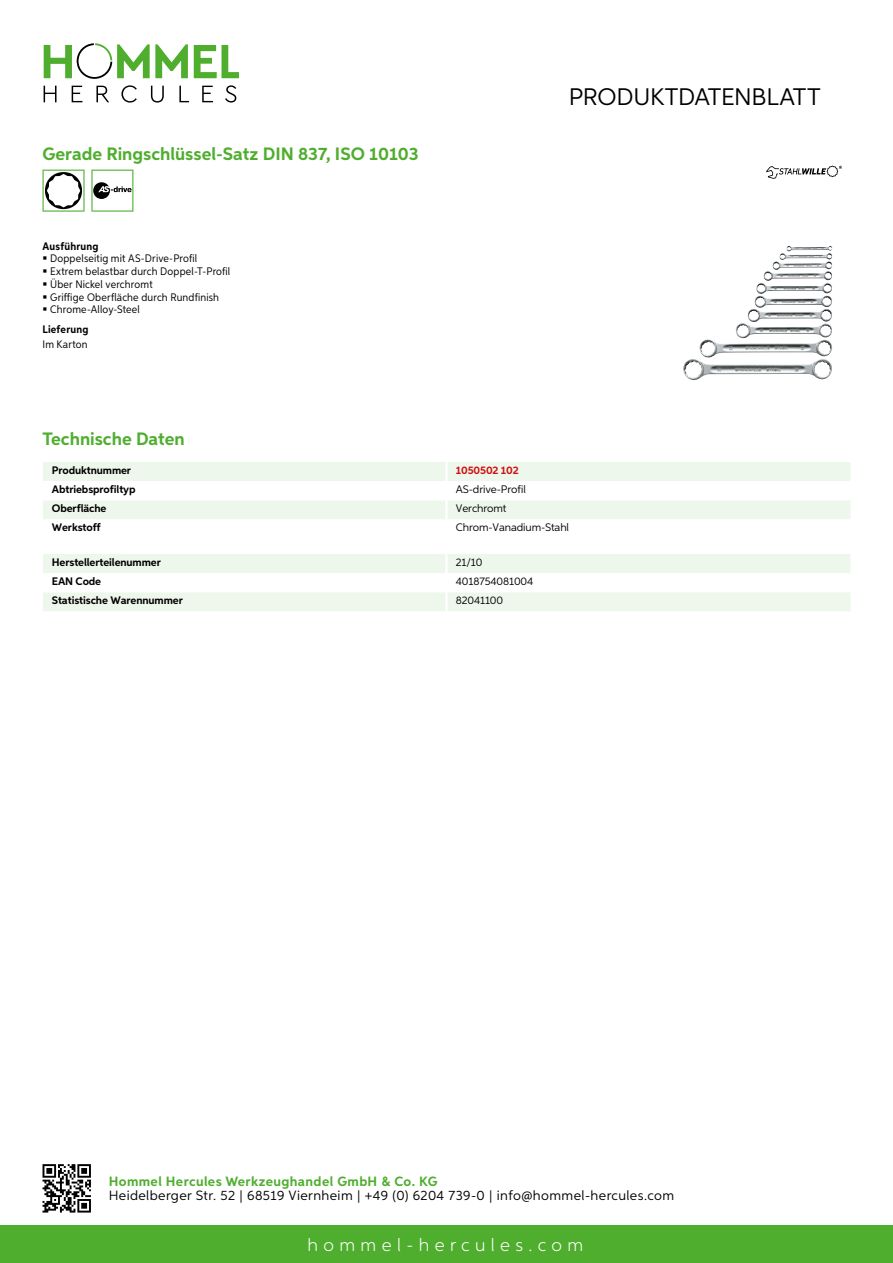
<style>
.page{position:relative;width:893px;height:1263px;background:#fff}
.page>*{position:absolute;margin:0;border:0;box-sizing:border-box;transform-origin:0 0}
.t1{font:24px "Aspira";letter-spacing:-.01em;color:#000}
.t2{font:700 18px "Aspira";color:#50ae2f}
.t3{font:300 18px "Aspira";letter-spacing:.3em;color:#fff}
.t4{font:13.5px "Aspira";letter-spacing:.03em;color:#000}
.t5{font:700 13.5px "Aspira";letter-spacing:.03em;color:#50ae2f}
.t6{font:10.95px/12.8px "Aspira Nar";letter-spacing:.015em;color:#000}
.t7{font:700 10.95px "Aspira";letter-spacing:-.01em;color:#000}
.t8{font:10.95px "Aspira";letter-spacing:-.01em;color:#000}
.t9{font:700 10.95px "Aspira Nar";letter-spacing:.02em;color:#000}
.t10{font:700 10.95px "Aspira";letter-spacing:-.01em;color:#cd1013}
</style>
<div class="page">
<div style="left:0;top:1226px;width:893px;height:37px;background:#50ae2f"></div>
<svg style="left:43px;top:1164px;width:48px;height:48px"></svg>
<svg style="left:194px;top:45px;width:45px;height:33px"></svg>
<svg style="left:44px;top:43px;width:144px;height:36px"></svg>
<svg style="left:44px;top:86px;width:13px;height:16px"></svg>
<svg style="left:72px;top:86px;width:10px;height:16px"></svg>
<svg style="left:96px;top:86px;width:13px;height:16px"></svg>
<svg style="left:121px;top:85px;width:16px;height:18px"></svg>
<svg style="left:151px;top:86px;width:13px;height:17px"></svg>
<svg style="left:179px;top:86px;width:10px;height:16px"></svg>
<svg style="left:202px;top:86px;width:11px;height:16px"></svg>
<svg style="left:225px;top:85px;width:11px;height:18px"></svg>
<div style="left:43px;top:462px;width:807px;height:19px;background:#eef7eb"></div>
<div style="left:43px;top:501px;width:807px;height:18px;background:#eef7eb"></div>
<hr style="left:445px;top:462px;width:3px;height:19px;background:#fff">
<hr style="left:445px;top:500px;width:3px;height:19px;background:#fff">
<svg style="left:43px;top:554px;width:807px;height:57px"></svg>
<hr style="left:445px;top:592px;width:3px;height:19px;background:#fff">
<svg style="left:43px;top:170px;width:42px;height:42px"></svg>
<svg style="left:91px;top:170px;width:42px;height:42px"></svg>
<img style="left:779px;top:246px;width:53px;height:14px">
<svg style="left:766px;top:166px;width:76px;height:13px"></svg>
<h2 class="t2" style="left:43px;top:142px;width:378px">Gerade Ringschlüssel-Satz DIN 837, ISO 10103</h2>
<p class="t9" style="left:43px;top:239px;width:58px">Ausführung</p>
<p class="t6" style="left:50px;top:252px;width:182px">Doppelseitig mit AS-Drive-Profil<br>Extrem belastbar durch Doppel-T-Profil<br>Über Nickel verchromt<br>Griffige Oberfläche durch Rundfinish<br>Chrome-Alloy-Steel</p>
<p class="t9" style="left:43px;top:322px;width:47px">Lieferung</p>
<p class="t6" style="left:43px;top:338px;width:46px">Im Karton</p>
<h1 class="t1" style="left:569px;top:82px;width:253px">Produktdatenblatt</h1>
<h2 class="t2" style="left:43px;top:428px;width:144px">Technische Daten</h2>
<p class="t7" style="left:52px;top:463px;width:81px">Produktnummer</p>
<p class="t10" style="left:456px;top:463px;width:64px">1050502 102</p>
<p class="t7" style="left:52px;top:483px;width:85px">Abtriebsprofiltyp</p>
<p class="t8" style="left:456px;top:483px;width:72px">AS-drive-Profil</p>
<p class="t7" style="left:52px;top:502px;width:56px">Oberfläche</p>
<p class="t8" style="left:456px;top:502px;width:52px">Verchromt</p>
<p class="t7" style="left:52px;top:521px;width:50px">Werkstoff</p>
<p class="t8" style="left:456px;top:521px;width:115px">Chrom-Vanadium-Stahl</p>
<p class="t7" style="left:52px;top:555px;width:111px">Herstellerteilenummer</p>
<p class="t8" style="left:456px;top:555px;width:28px">21/10</p>
<p class="t7" style="left:52px;top:574px;width:51px">EAN Code</p>
<p class="t8" style="left:456px;top:575px;width:79px">4018754081004</p>
<p class="t7" style="left:52px;top:594px;width:132px">Statistische Warennummer</p>
<p class="t8" style="left:456px;top:594px;width:49px">82041100</p>
<p class="t5" style="left:109px;top:1172px;width:330px">Hommel Hercules Werkzeughandel GmbH &amp; Co. KG</p>
<p class="t4" style="left:109px;top:1187px;width:567px">Heidelberger Str. 52 | 68519 Viernheim | +49 (0) 6204 739-0 | info@hommel-hercules.com</p>
<h2 class="t3" style="left:307px;top:1234px;width:277px">hommel-hercules.com</h2>
</div>
